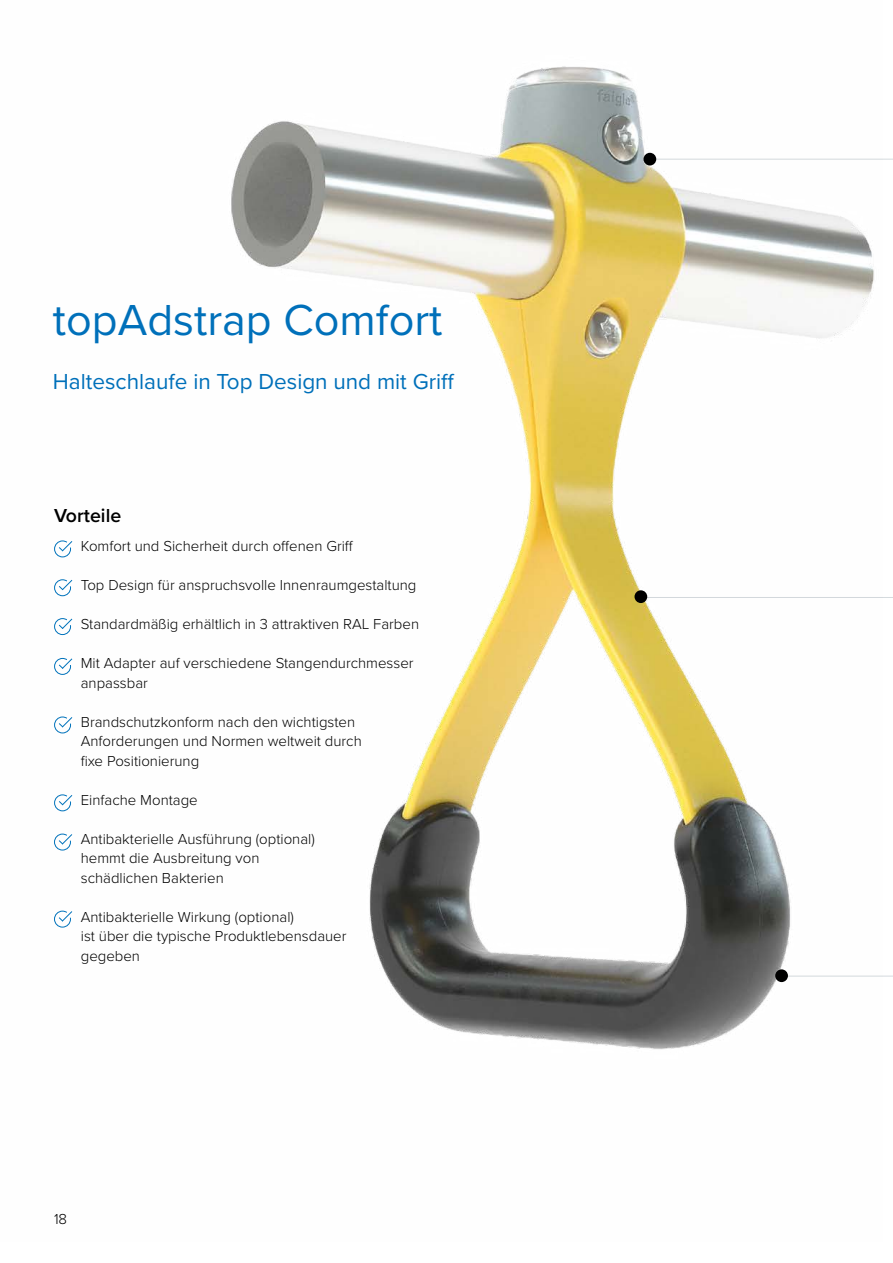
<style>
.page{position:relative;width:893px;height:1263px;background:#fff}
.page>*{position:absolute;margin:0;border:0;box-sizing:border-box;transform-origin:0 0}
.t1{font:45px "Proxima Nova";color:#0070ba}
.t2{font:22.5px "Proxima Nova";color:#0070ba}
.t3{font:600 19.5px "Proxima Nova";color:#000}
.t4{font:300 15px/19.5px "Proxima Nova";color:#000}
</style>
<div class="page">
<img style="left:60px;top:66px;width:822px;height:984px">
<hr style="left:649px;top:159px;width:244px;height:1px;background:#c3cbd0">
<div style="left:643px;top:153px;width:13px;height:12px;background:#000;border-radius:50%"></div>
<div style="left:634px;top:590px;width:13px;height:13px;background:#000;border-radius:50%"></div>
<div style="left:775px;top:969px;width:13px;height:13px;background:#000;border-radius:50%"></div>
<hr style="left:782px;top:976px;width:111px;height:1px;background:#c3cbd0">
<hr style="left:643px;top:597px;width:250px;height:1px;background:#c3cbd0">
<svg style="left:54px;top:540px;width:18px;height:17px"></svg>
<svg style="left:54px;top:579px;width:18px;height:17px"></svg>
<svg style="left:54px;top:618px;width:18px;height:17px"></svg>
<svg style="left:54px;top:658px;width:18px;height:17px"></svg>
<svg style="left:54px;top:716px;width:18px;height:17px"></svg>
<svg style="left:54px;top:794px;width:18px;height:17px"></svg>
<svg style="left:54px;top:834px;width:18px;height:16px"></svg>
<svg style="left:54px;top:911px;width:18px;height:16px"></svg>
<h1 class="t1" style="left:53px;top:286px;width:391px">topAdstrap Comfort</h1>
<h2 class="t2" style="left:53px;top:365px;width:403px">Halteschlaufe in Top Design und mit Griff</h2>
<h3 class="t3" style="left:54px;top:501px;width:69px">Vorteile</h3>
<p class="t4" style="left:81px;top:536px;width:274px">Komfort und Sicherheit durch offenen Griff</p>
<p class="t4" style="left:81px;top:575px;width:337px">Top Design für anspruchsvolle Innenraumgestaltung</p>
<p class="t4" style="left:81px;top:614px;width:340px">Standardmäßig erhältlich in 3 attraktiven RAL Farben</p>
<p class="t4" style="left:81px;top:653px;width:334px">Mit Adapter auf verschiedene Stangendurchmesser anpassbar</p>
<p class="t4" style="left:81px;top:711px;width:283px">Brandschutzkonform nach den wichtigsten<br>Anforderungen und Normen weltweit durch fixe Positionierung</p>
<p class="t4" style="left:81px;top:789px;width:118px">Einfache Montage</p>
<p class="t4" style="left:81px;top:828px;width:236px">Antibakterielle Ausführung (optional) hemmt die Ausbreitung von schädlichen Bakterien</p>
<p class="t4" style="left:81px;top:906px;width:267px">Antibakterielle Wirkung (optional)<br>ist über die typische Produktlebensdauer gegeben</p>
<p class="t4" style="left:54px;top:1208px;width:15px">18</p>
</div>
